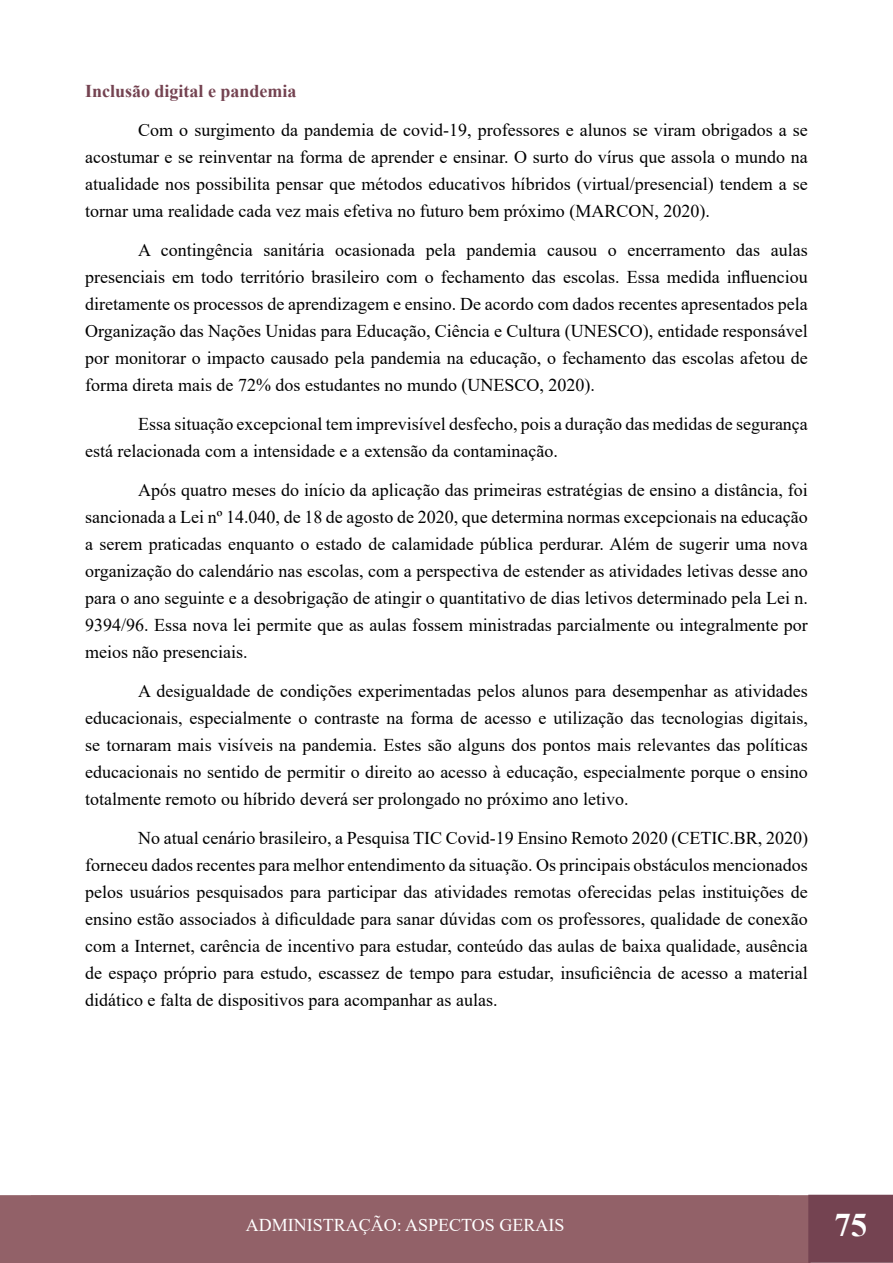
<style>
.page{position:relative;width:893px;height:1263px;background:#fff}
.page>*{position:absolute;margin:0;border:0;box-sizing:border-box;transform-origin:0 0}
.t1{font:700 33px "Times New Roman";color:#fff}
.t2{font:18px/27px "Times New Roman";color:#000;text-align:justify}
.t3{font:18px "Times New Roman";color:#fff}
.t4{font:700 18px "Times New Roman";color:#744351}
</style>
<div class="page">
<div style="left:0;top:1195px;width:810px;height:68px;background:#926168"></div>
<div style="left:809px;top:1195px;width:84px;height:67px;background:#744351"></div>
<div style="left:808px;top:1195px;width:85px;height:68px;border:2px solid #744351"></div>
<div style="left:31px;top:1195px;width:748px;height:56px;border:2px solid #926168"></div>
<p class="t4" style="left:85px;top:78px;width:213px">Inclusão digital e pandemia</p>
<p class="t2" style="left:85px;top:116px;width:724px;text-indent:53px">Com o surgimento da pandemia de covid-19, professores e alunos se viram obrigados a se acostumar e se reinventar na forma de aprender e ensinar. O surto do vírus que assola o mundo na atualidade nos possibilita pensar que métodos educativos híbridos (virtual/presencial) tendem a se tornar uma realidade cada vez mais efetiva no futuro bem próximo (MARCON, 2020).</p>
<p class="t2" style="left:85px;top:236px;width:724px;text-indent:53px">A contingência sanitária ocasionada pela pandemia causou o encerramento das aulas presenciais em todo território brasileiro com o fechamento das escolas. Essa medida influenciou diretamente os processos de aprendizagem e ensino. De acordo com dados recentes apresentados pela Organização das Nações Unidas para Educação, Ciência e Cultura (UNESCO), entidade responsável por monitorar o impacto causado pela pandemia na educação, o fechamento das escolas afetou de forma direta mais de 72% dos estudantes no mundo (UNESCO, 2020).</p>
<p class="t2" style="left:85px;top:410px;width:724px;text-indent:53px">Essa situação excepcional tem imprevisível desfecho, pois a duração das medidas de segurança está relacionada com a intensidade e a extensão da contaminação.</p>
<p class="t2" style="left:85px;top:476px;width:724px;text-indent:53px">Após quatro meses do início da aplicação das primeiras estratégias de ensino a distância, foi sancionada a Lei nº 14.040, de 18 de agosto de 2020, que determina normas excepcionais na educação a serem praticadas enquanto o estado de calamidade pública perdurar. Além de sugerir uma nova organização do calendário nas escolas, com a perspectiva de estender as atividades letivas desse ano para o ano seguinte e a desobrigação de atingir o quantitativo de dias letivos determinado pela Lei n.<br>9394/96. Essa nova lei permite que as aulas fossem ministradas parcialmente ou integralmente por meios não presenciais.</p>
<p class="t2" style="left:85px;top:677px;width:724px;text-indent:53px">A desigualdade de condições experimentadas pelos alunos para desempenhar as atividades educacionais, especialmente o contraste na forma de acesso e utilização das tecnologias digitais, se tornaram mais visíveis na pandemia. Estes são alguns dos pontos mais relevantes das políticas educacionais no sentido de permitir o direito ao acesso à educação, especialmente porque o ensino totalmente remoto ou híbrido deverá ser prolongado no próximo ano letivo.</p>
<p class="t2" style="left:85px;top:824px;width:724px;text-indent:53px">No atual cenário brasileiro, a Pesquisa TIC Covid-19 Ensino Remoto 2020 (CETIC.BR, 2020) forneceu dados recentes para melhor entendimento da situação. Os principais obstáculos mencionados pelos usuários pesquisados para participar das atividades remotas oferecidas pelas instituições de ensino estão associados à dificuldade para sanar dúvidas com os professores, qualidade de conexão com a Internet, carência de incentivo para estudar, conteúdo das aulas de baixa qualidade, ausência de espaço próprio para estudo, escassez de tempo para estudar, insuficiência de acesso a material didático e falta de dispositivos para acompanhar as aulas.</p>
<p class="t3" style="left:246px;top:1212px;width:320px">ADMINISTRAÇÃO: ASPECTOS GERAIS</p>
<h1 class="t1" style="left:834px;top:1201px;width:34px">75</h1>
</div>
